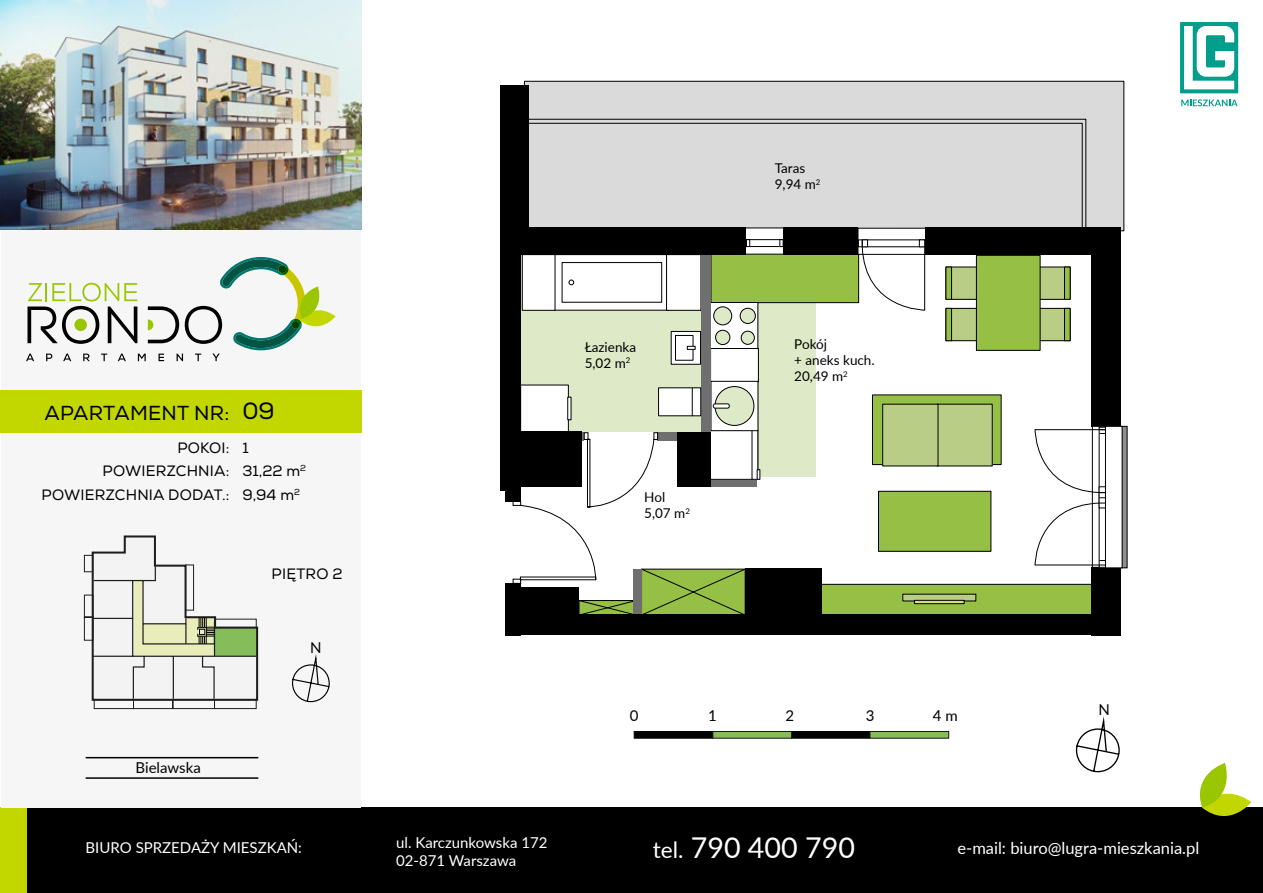
<style>
.page{position:relative;width:1263px;height:893px;background:#fff}
.page>*{position:absolute;margin:0;border:0;box-sizing:border-box;transform-origin:0 0}
.t1{font:28.65px "Lato";color:#fff}
.t2{font:23.4px "Nexa";color:#000}
.t3{font:20.25px "Nexa";letter-spacing:.015em;color:#000}
.t4{font:16.5px "Lato";color:#fff}
.t5{font:15px "Nexa";letter-spacing:.015em;color:#000}
.t6{font:15px/18px "Lato";color:#fff}
.t7{font:15px "Lato";color:#000}
.t8{font:13.5px/16.2px "Lato";color:#000}
.s1{font-size:22.65px}
</style>
<div class="page">
<div style="left:0;top:808px;width:1263px;height:85px;background:#000"></div>
<div style="left:0;top:808px;width:26px;height:85px;background:#c2d700"></div>
<div style="left:1px;top:0;width:359px;height:808px;background:#f6f6f6"></div>
<img style="left:1px;top:0;width:361px;height:229px">
<svg style="left:26px;top:257px;width:310px;height:104px"></svg>
<div style="left:0;top:390px;width:362px;height:42px;background:#c2d700"></div>
<svg style="left:292px;top:654px;width:38px;height:49px"></svg>
<hr style="left:86px;top:757px;width:172px;height:1px;background:#000">
<hr style="left:86px;top:777px;width:172px;height:2px;background:#000">
<svg style="left:1191px;top:763px;width:60px;height:53px"></svg>
<svg style="left:1180px;top:22px;width:58px;height:71px"></svg>
<svg style="left:1181px;top:99px;width:56px;height:7px"></svg>
<div style="left:524px;top:81px;width:600px;height:150px;background:#dadada"></div>
<div style="left:858px;top:228px;width:69px;height:26px;background:#fff"></div>
<div style="left:858px;top:239px;width:69px;height:8px;border:1px solid #000"></div>
<div style="left:745px;top:228px;width:39px;height:26px;background:#fff"></div>
<div style="left:816px;top:584px;width:284px;height:32px;background:#95bf45"></div>
<div style="left:815px;top:584px;width:285px;height:33px;border:1px solid #000"></div>
<svg style="left:903px;top:594px;width:73px;height:7px"></svg>
<div style="left:914px;top:600px;width:50px;height:4px;border:1px solid #000"></div>
<div style="left:506px;top:615px;width:603px;height:20px;background:#000"></div>
<div style="left:1091px;top:567px;width:30px;height:68px;background:#000"></div>
<div style="left:1091px;top:227px;width:30px;height:200px;background:#000"></div>
<div style="left:926px;top:227px;width:195px;height:28px;background:#000"></div>
<div style="left:783px;top:227px;width:75px;height:28px;background:#000"></div>
<div style="left:501px;top:85px;width:28px;height:170px;background:#000"></div>
<div style="left:501px;top:244px;width:20px;height:247px;background:#000"></div>
<div style="left:506px;top:255px;width:15px;height:246px;background:#000"></div>
<div style="left:506px;top:583px;width:15px;height:52px;background:#000"></div>
<div style="left:878px;top:491px;width:113px;height:60px;background:#95bf45"></div>
<div style="left:878px;top:491px;width:113px;height:61px;border:1px solid #000"></div>
<div style="left:501px;top:227px;width:245px;height:28px;background:#000"></div>
<div style="left:1092px;top:426px;width:14px;height:142px;border:1px solid #000"></div>
<div style="left:1099px;top:427px;width:7px;height:141px;border:1px solid #000"></div>
<div style="left:1121px;top:426px;width:6px;height:142px;background:#908f8f"></div>
<div style="left:1121px;top:426px;width:6px;height:142px;border:1px solid #000"></div>
<svg style="left:1034px;top:429px;width:72px;height:137px"></svg>
<div style="left:1033px;top:308px;width:37px;height:33px;background:#b9cd87"></div>
<div style="left:1032px;top:308px;width:38px;height:33px;border:1px solid #000"></div>
<div style="left:1064px;top:308px;width:6px;height:33px;background:#95bf45"></div>
<div style="left:1064px;top:308px;width:6px;height:33px;border:1px solid #000"></div>
<div style="left:1033px;top:267px;width:37px;height:32px;background:#b9cd87"></div>
<div style="left:1032px;top:267px;width:38px;height:33px;border:1px solid #000"></div>
<div style="left:1064px;top:267px;width:6px;height:32px;background:#95bf45"></div>
<div style="left:1064px;top:267px;width:6px;height:33px;border:1px solid #000"></div>
<div style="left:946px;top:267px;width:37px;height:32px;background:#b9cd87"></div>
<div style="left:945px;top:267px;width:39px;height:33px;border:1px solid #000"></div>
<div style="left:946px;top:267px;width:5px;height:32px;background:#95bf45"></div>
<div style="left:945px;top:267px;width:7px;height:33px;border:1px solid #000"></div>
<div style="left:946px;top:308px;width:37px;height:33px;background:#b9cd87"></div>
<div style="left:945px;top:308px;width:39px;height:33px;border:1px solid #000"></div>
<div style="left:946px;top:308px;width:5px;height:33px;background:#95bf45"></div>
<div style="left:945px;top:308px;width:7px;height:33px;border:1px solid #000"></div>
<div style="left:976px;top:255px;width:64px;height:95px;background:#95bf45"></div>
<div style="left:976px;top:255px;width:64px;height:96px;border:1px solid #000"></div>
<svg style="left:512px;top:239px;width:413px;height:376px"></svg>
<div style="left:872px;top:395px;width:129px;height:70px;background:#95bf45"></div>
<div style="left:872px;top:394px;width:129px;height:71px;border:1px solid #000"></div>
<div style="left:937px;top:404px;width:55px;height:62px;background:#b9cd87"></div>
<div style="left:883px;top:404px;width:55px;height:62px;background:#b9cd87"></div>
<div style="left:634px;top:731px;width:79px;height:7px;background:#020203"></div>
<div style="left:791px;top:731px;width:79px;height:7px;background:#020203"></div>
<div style="left:712px;top:731px;width:80px;height:7px;background:#85bd5a;border:1px solid #1e1516"></div>
<div style="left:870px;top:731px;width:79px;height:7px;background:#85bd5a;border:1px solid #1e1516"></div>
<svg style="left:1075px;top:716px;width:45px;height:57px"></svg>
<svg style="left:84px;top:535px;width:175px;height:174px"></svg>
<hr style="left:185px;top:624px;width:2px;height:20px;background:#1e1e1c">
<p class="t8" style="left:775px;top:159px;width:47px">Taras<br>9,94 m<sup>2</sup></p>
<p class="t8" style="left:585px;top:338px;width:53px">Łazienka<br>5,02 m<sup>2</sup></p>
<p class="t8" style="left:794px;top:335px;width:82px">Pokój<br>+ aneks kuch.<br>20,49 m<sup>2</sup></p>
<h3 class="t3" style="left:44px;top:400px;width:187px">APARTAMENT NR:</h3>
<h2 class="t2" style="left:242px;top:397px;width:34px">09</h2>
<p class="t5" style="left:177px;top:439px;width:53px">POKOI:</p>
<p class="t5" style="left:42px;top:486px;width:189px">POWIERZCHNIA DODAT.:</p>
<p class="t5" style="left:103px;top:462px;width:128px">POWIERZCHNIA:</p>
<p class="t5" style="left:242px;top:439px;width:8px">1</p>
<p class="t5" style="left:242px;top:486px;width:59px">9,94 M<sup>2</sup></p>
<p class="t5" style="left:242px;top:462px;width:65px">31,22 M<sup>2</sup></p>
<p class="t8" style="left:644px;top:488px;width:47px">Hol<br>5,07 m<sup>2</sup></p>
<p class="t5" style="left:272px;top:565px;width:73px">PIĘTRO 2</p>
<p class="t7" style="left:310px;top:637px;width:13px">N</p>
<p class="t7" style="left:630px;top:705px;width:10px">0</p>
<p class="t7" style="left:708px;top:705px;width:10px">1</p>
<p class="t7" style="left:785px;top:705px;width:10px">2</p>
<p class="t7" style="left:866px;top:705px;width:10px">3</p>
<p class="t7" style="left:933px;top:705px;width:26px">4 m</p>
<p class="t7" style="left:1098px;top:699px;width:13px">N</p>
<p class="t7" style="left:136px;top:757px;width:67px">Bielawska</p>
<p class="t6" style="left:396px;top:832px;width:153px">ul. Karczunkowska 172<br>02-871 Warszawa</p>
<p class="t6" style="left:86px;top:838px;width:218px">Biuro sprzedaży mieszkań:</p>
<h1 class="t1" style="left:653px;top:827px;width:204px"><span class="s1">tel.</span> 790 400 790</h1>
<p class="t4" style="left:957px;top:836px;width:243px">e-mail: biuro@lugra-mieszkania.pl</p>
</div>
